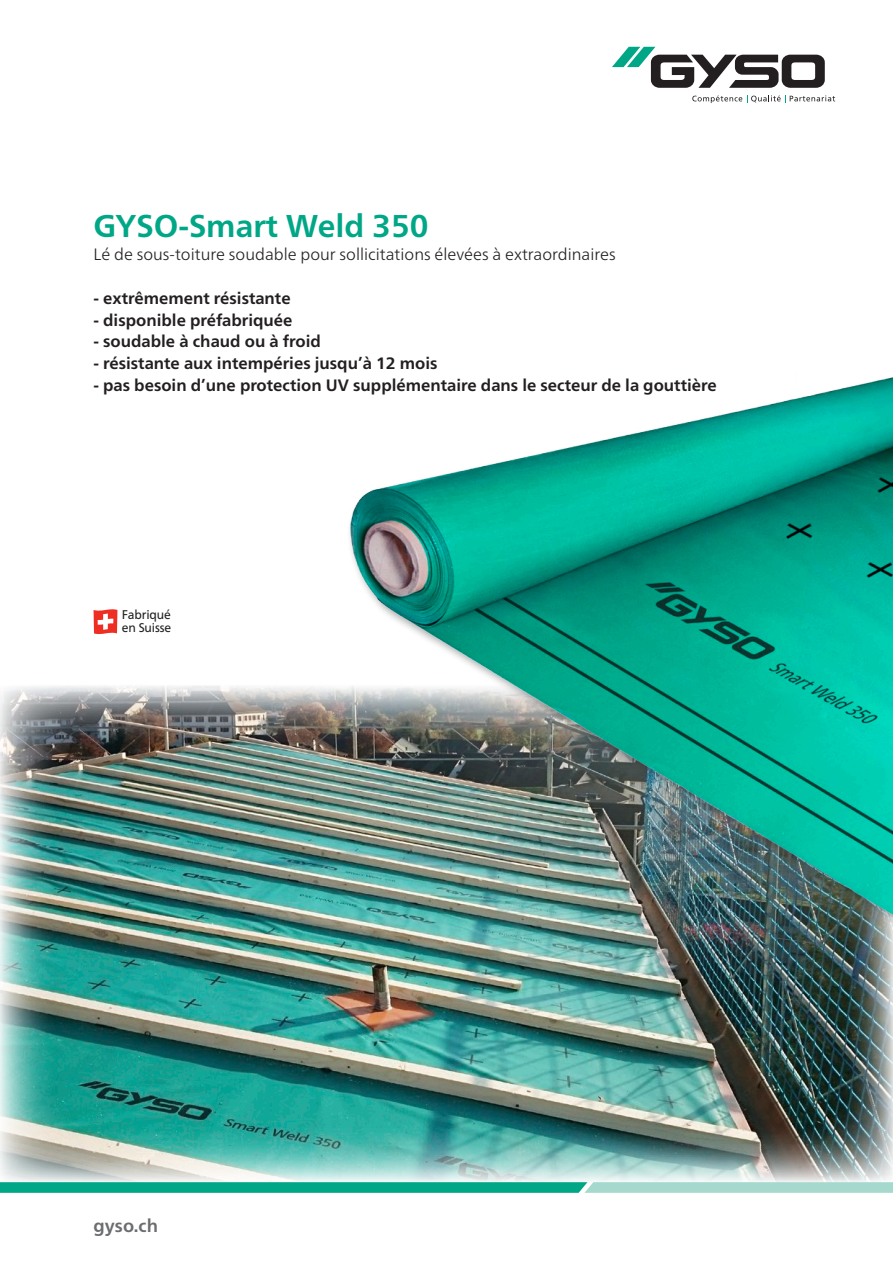
<style>
.page{position:relative;width:893px;height:1263px;background:#fff}
.page>*{position:absolute;margin:0;border:0;box-sizing:border-box;transform-origin:0 0}
.t1{font:700 31.5px "Frutiger Neue LT Pro";color:#00a786}
.t2{font:700 18px "Frutiger Neue LT Pro";color:#6c6d70}
.t3{font:700 16.5px "Frutiger Neue LT Pro";color:#231f20}
.t4{font:300 16.5px "Frutiger Neue LT Pro";color:#231f20}
.t5{font:12.6px/13.6px "Frutiger Neue LT Pro";letter-spacing:-.01em;color:#231f20;scale:.96 1}
</style>
<div class="page">
<img style="left:0;top:686px;width:893px;height:496px">
<img style="left:332px;top:377px;width:561px;height:550px">
<svg style="left:0;top:1182px;width:893px;height:11px;background:#40baa1"></svg>
<svg style="left:612px;top:47px;width:213px;height:41px"></svg>
<svg style="left:692px;top:95px;width:143px;height:8px"></svg>
<svg style="left:94px;top:609px;width:23px;height:26px"></svg>
<h1 class="t1" style="left:94px;top:207px;width:337px">GYSO-Smart Weld 350</h1>
<p class="t4" style="left:94px;top:245px;width:524px">Lé de sous-toiture soudable pour sollicitations élevées à extraordinaires</p>
<p class="t3" style="left:94px;top:288px;width:199px">- extrêmement résistante</p>
<p class="t3" style="left:94px;top:310px;width:200px">- disponible préfabriquée</p>
<p class="t3" style="left:94px;top:332px;width:229px">- soudable à chaud ou à froid</p>
<p class="t3" style="left:94px;top:354px;width:346px">- résistante aux intempéries jusqu’à 12 mois</p>
<p class="t3" style="left:94px;top:375px;width:625px">- pas besoin d’une protection UV supplémentaire dans le secteur de la gouttière</p>
<p class="t5" style="left:122px;top:607px;width:53px">Fabriqué en Suisse</p>
<p class="t2" style="left:94px;top:1215px;width:66px">gyso.ch</p>
</div>
